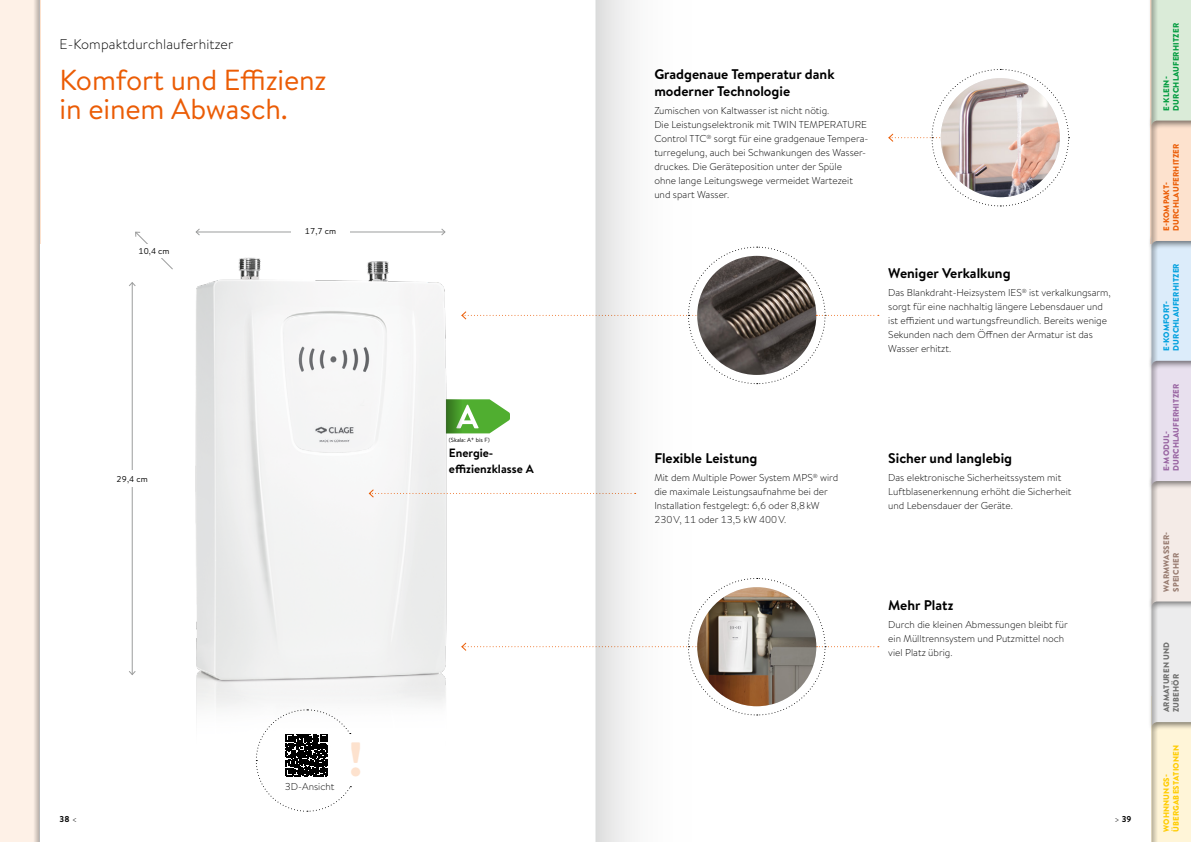
<style>
.page{position:relative;width:1191px;height:842px;background:#fff}
.page>*{position:absolute;margin:0;border:0;box-sizing:border-box;transform-origin:0 0}
.t1{font:900 48px "Brandon Text";color:#fde2ce}
.t2{font:29px/29.5px "Brandon Text";letter-spacing:-.005em;color:#eb5c05}
.t3{font:700 14px/16.8px "Brandon Text";color:#000}
.t4{font:300 14px "Brandon Text";letter-spacing:.01em;color:#000}
.t5{font:700 12px/15.9px "Brandon Text";color:#000}
.t6{font:300 10px/14px "Brandon Text";color:#000}
.t7{font:8.5px "Brandon Text";letter-spacing:.01em;color:#000}
.t8{font:700 8.5px "Brandon Text";color:#000}
.t9{font:900 8px/9.6px "Brandon Text";letter-spacing:.02em;color:#fc0}
.t10{font:900 8px/9.6px "Brandon Text";letter-spacing:.02em;color:#00a0de}
.t11{font:900 8px/9.6px "Brandon Text";letter-spacing:.02em;color:#eb5c05}
.t12{font:900 8px/9.6px "Brandon Text";letter-spacing:.02em;color:#9864a1}
.t13{font:900 8px/9.6px "Brandon Text";letter-spacing:.02em;color:#009b3e}
.t14{font:900 8px/9.6px "Brandon Text";letter-spacing:.02em;color:#6f6f6e}
.t15{font:900 8px/9.6px "Brandon Text";letter-spacing:.02em;color:#987c71}
.t16{font:6px "Brandon Text";color:#000}
.s1{font-weight:300}
</style>
<div class="page">
<svg style="left:493px;top:401px;width:17px;height:30px"></svg>
<hr style="left:132px;top:283px;width:1px;height:391px;background:#9c9d9d">
<svg style="left:129px;top:671px;width:7px;height:4px"></svg>
<svg style="left:129px;top:282px;width:7px;height:4px"></svg>
<div style="left:112px;top:470px;width:40px;height:17px;background:#fff"></div>
<svg style="left:135px;top:232px;width:10px;height:10px"></svg>
<img style="left:145px;top:231px;width:348px;height:503px">
<hr style="left:349px;top:232px;width:96px;height:1px;background:#9c9d9d">
<svg style="left:441px;top:228px;width:4px;height:8px"></svg>
<hr style="left:196px;top:232px;width:95px;height:1px;background:#9c9d9d">
<svg style="left:196px;top:228px;width:4px;height:8px"></svg>
<div style="left:291px;top:228px;width:58px;height:14px;background:#fff"></div>
<svg style="left:888px;top:69px;width:181px;height:138px"></svg>
<img style="left:940px;top:78px;width:119px;height:119px;border-radius:60px">
<svg style="left:368px;top:488px;width:227px;height:11px"></svg>
<svg style="left:460px;top:246px;width:419px;height:139px"></svg>
<svg style="left:460px;top:577px;width:419px;height:139px"></svg>
<img style="left:697px;top:587px;width:119px;height:119px;border-radius:60px">
<svg style="left:255px;top:709px;width:96px;height:103px"></svg>
<svg style="left:595px;top:0;width:161px;height:842px"></svg>
<div style="left:0;top:0;width:46px;height:842px;background:#000;opacity:.5"></div>
<div style="left:1148px;top:595px;width:43px;height:138px;background:#f7f7f7"></div>
<div style="left:1148px;top:474px;width:43px;height:139px;background:#f7f7f7"></div>
<div style="left:1148px;top:354px;width:43px;height:138px;background:#f7f7f7"></div>
<div style="left:1148px;top:234px;width:43px;height:138px;background:#f7f7f7"></div>
<div style="left:1148px;top:114px;width:43px;height:138px;background:#f7f7f7"></div>
<div style="left:1148px;top:0;width:43px;height:132px;background:#f7f7f7"></div>
<div style="left:1150px;top:0;width:41px;height:842px;background:#000;opacity:.5"></div>
<h3 class="t4" style="left:60px;top:35px;width:175px">E-Kompaktdurchlauferhitzer</h3>
<h2 class="t2" style="left:60px;top:65px;width:269px">Komfort und Effizienz in einem Abwasch.</h2>
<p class="t7" style="left:138px;top:245px;width:33px">10,4 cm</p>
<p class="t7" style="left:117px;top:473px;width:33px">29,4 cm</p>
<p class="t7" style="left:305px;top:225px;width:33px">17,7 cm</p>
<p class="t16" style="left:449px;top:436px;width:42px">(Skala: A+ bis F)</p>
<p class="t5" style="left:449px;top:445px;width:86px">Energie&shy;effizienzklasse A</p>
<p class="t6" style="left:285px;top:779px;width:51px">3D-Ansicht</p>
<h1 class="t1" style="left:349px;top:725px;width:15px">!</h1>
<h3 class="t3" style="left:654px;top:66px;width:182px">Gradgenaue Temperatur dank moderner Technologie</h3>
<p class="t6" style="left:654px;top:103px;width:216px">Zumischen von Kaltwasser ist nicht nötig.<br>Die Leistungselektronik mit TWIN TEMPERATURE Control TTC<sup>®</sup> sorgt für eine gradgenaue Tempera&shy;turregelung, auch bei Schwankungen des Wasser&shy;druckes. Die Geräteposition unter der Spüle<br>ohne lange Leitungswege vermeidet Wartezeit und spart Wasser.</p>
<h3 class="t3" style="left:888px;top:265px;width:124px">Weniger Verkalkung</h3>
<p class="t6" style="left:888px;top:286px;width:224px">Das Blankdraht-Heizsystem IES<sup>®</sup> ist verkalkungsarm, sorgt für eine nachhaltig längere Lebensdauer und ist effizient und wartungsfreundlich. Bereits wenige Sekunden nach dem Öffnen der Armatur ist das Wasser erhitzt.</p>
<h3 class="t3" style="left:654px;top:449px;width:105px">Flexible Leistung</h3>
<p class="t6" style="left:654px;top:470px;width:185px">Mit dem Multiple Power System MPS<sup>®</sup> wird die maximale Leistungsaufnahme bei der Installation festgelegt: 6,6 oder 8,8kW 230V, 11 oder 13,5 kW 400V.</p>
<h3 class="t3" style="left:888px;top:449px;width:125px">Sicher und langlebig</h3>
<p class="t6" style="left:888px;top:470px;width:185px">Das elektronische Sicherheitssystem mit<br>Luftblasenerkennung erhöht die Sicherheit und Lebensdauer der Geräte.</p>
<h3 class="t3" style="left:888px;top:596px;width:67px">Mehr Platz</h3>
<p class="t6" style="left:888px;top:617px;width:181px">Durch die kleinen Abmessungen bleibt für ein Mülltrennsystem und Putzmittel noch viel Platz übrig.</p>
<p class="t8" style="left:60px;top:813px;width:19px">38 <span class="s1">&lt;</span></p>
<p class="t8" style="left:1114px;top:813px;width:18px"><span class="s1">&gt;</span> 39</p>
<p class="t13" style="left:1161px;top:111px;width:89px;rotate:-90deg">E-KLEIN-<br>DURCHLAUFERHITZER</p>
<p class="t11" style="left:1161px;top:231px;width:89px;rotate:-90deg">E-KOMPAKT-<br>DURCHLAUFERHITZER</p>
<p class="t10" style="left:1161px;top:351px;width:89px;rotate:-90deg">E-KOMFORT-<br>DURCHLAUFERHITZER</p>
<p class="t12" style="left:1161px;top:471px;width:89px;rotate:-90deg">E-MODUL-<br>DURCHLAUFERHITZER</p>
<p class="t15" style="left:1161px;top:592px;width:61px;rotate:-90deg">WARMWASSER-<br>SPEICHER</p>
<p class="t14" style="left:1161px;top:712px;width:71px;rotate:-90deg">ARMATUREN UND<br>ZUBEHÖR</p>
<p class="t9" style="left:1161px;top:832px;width:88px;rotate:-90deg">WOHNNUNGS-<br>ÜBERGABESTATIONEN</p>
</div>
